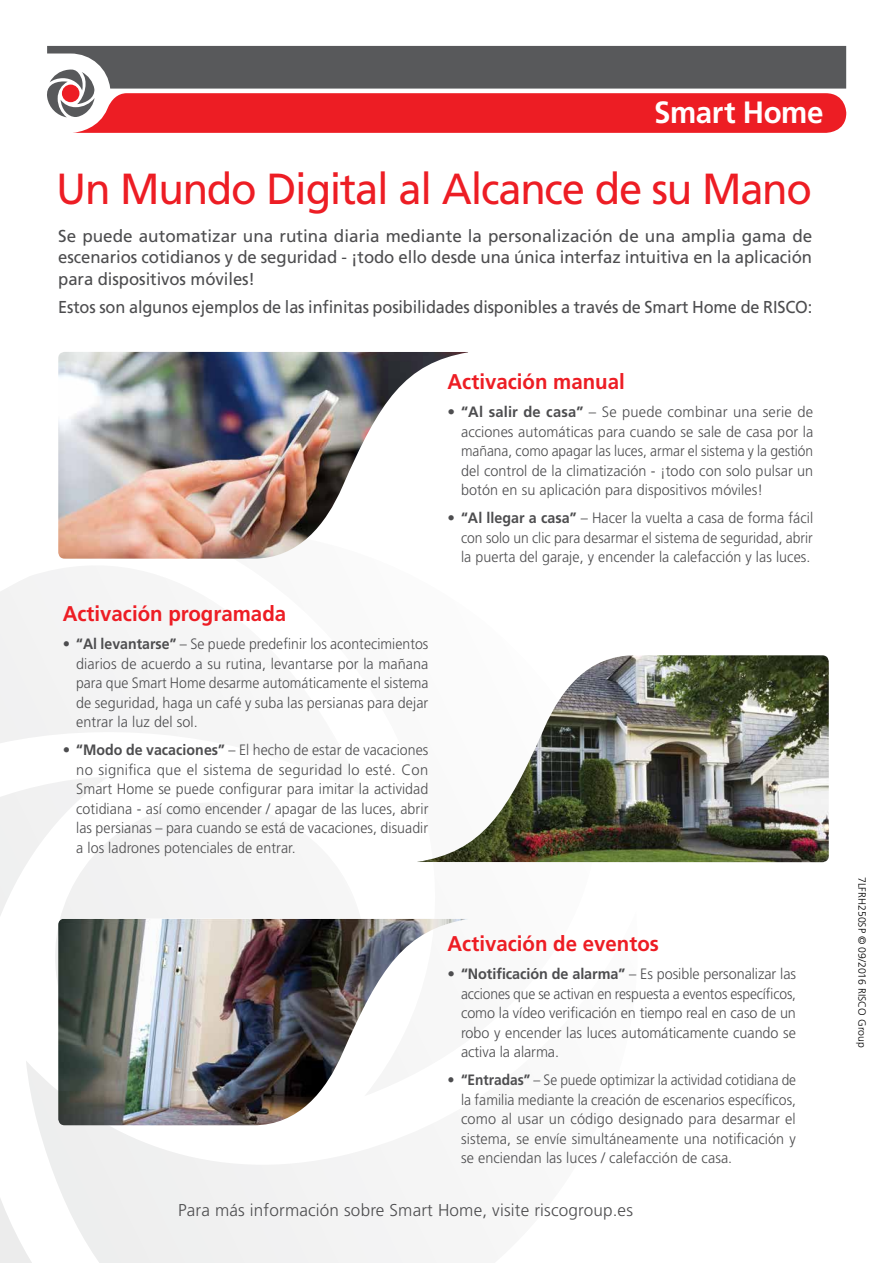
<style>
.page{position:relative;width:893px;height:1263px;background:#fff}
.page>*{position:absolute;margin:0;border:0;box-sizing:border-box;transform-origin:0 0}
.t1{font:43.5px "Frutiger";letter-spacing:-.03em;color:#ed1d24;scale:.96 1}
.t2{font:700 30.75px "Frutiger";letter-spacing:-.015em;color:#fff;scale:.96 1}
.t3{font:700 21.3px "Frutiger";color:#ed1d24;scale:.96 1}
.t4{font:17.25px/21.5px "Frutiger";letter-spacing:-.01em;color:#4d4d4f;text-align:justify}
.t5{font:17.25px "Frutiger";letter-spacing:-.01em;color:#4d4d4f;scale:.95 1}
.t6{font:300 17.1px "Frutiger";letter-spacing:.01em;color:#4d4d4f}
.t7{font:300 15px/19.5px "Frutiger";letter-spacing:.005em;color:#4d4d4f;text-align:justify}
.t8{font:300 15px/19.5px "Frutiger";letter-spacing:.005em;color:#4d4d4f;text-align:justify;scale:.95 1}
.t9{font:300 10.5px "Frutiger";color:#000}
.s1{font-weight:700}
</style>
<div class="page">
<svg style="left:0;top:566px;width:652px;height:697px"></svg>
<svg style="left:47px;top:46px;width:799px;height:87px;background:#a85155"></svg>
<img style="left:58px;top:352px;width:410px;height:207px">
<img style="left:417px;top:655px;width:412px;height:207px">
<img style="left:58px;top:919px;width:411px;height:206px">
<h2 class="t2" style="left:654px;top:94px;width:178px">Smart Home</h2>
<h1 class="t1" style="left:56px;top:163px;width:789px">Un Mundo Digital al Alcance de su Mano</h1>
<p class="t4" style="left:58px;top:225px;width:756px">Se puede automatizar una rutina diaria mediante la personalización de una amplia gama de escenarios cotidianos y de seguridad - ¡todo ello desde una única interfaz intuitiva en la aplicación para dispositivos móviles!</p>
<p class="t5" style="left:58px;top:296px;width:795px">Estos son algunos ejemplos de las infinitas posibilidades disponibles a través de Smart Home de RISCO:</p>
<h3 class="t3" style="left:63px;top:601px;width:234px">Activación programada</h3>
<p class="t7" style="left:76px;top:634px;width:354px;text-indent:-14px">• <span class="s1">“Al levantarse”</span> – Se puede predefinir los acontecimientos diarios de acuerdo a su rutina, levantarse por la mañana para que Smart Home desarme automáticamente el sistema de seguridad, haga un café y suba las persianas para dejar entrar la luz del sol.</p>
<p class="t7" style="left:76px;top:740px;width:354px;text-indent:-14px">• <span class="s1">“Modo de vacaciones”</span> – El hecho de estar de vacaciones no significa que el sistema de seguridad lo esté. Con Smart Home se puede configurar para imitar la actividad cotidiana - así como encender / apagar de las luces, abrir las persianas – para cuando se está de vacaciones, disuadir a los ladrones potenciales de entrar.</p>
<h3 class="t3" style="left:448px;top:369px;width:186px">Activación manual</h3>
<p class="t7" style="left:461px;top:402px;width:354px;text-indent:-14px">• <span class="s1">“Al salir de casa”</span> – Se puede combinar una serie de acciones automáticas para cuando se sale de casa por la mañana, como apagar las luces, armar el sistema y la gestión del control de la climatización - ¡todo con solo pulsar un botón en su aplicación para dispositivos móviles!</p>
<p class="t7" style="left:461px;top:508px;width:354px;text-indent:-14px">• <span class="s1">“Al llegar a casa”</span> – Hacer la vuelta a casa de forma fácil con solo un clic para desarmar el sistema de seguridad, abrir la puerta del garaje, y encender la calefacción y las luces.</p>
<h3 class="t3" style="left:448px;top:931px;width:222px">Activación de eventos</h3>
<p class="t7" style="left:461px;top:964px;width:337px;text-indent:-14px">• <span class="s1">“Notificación de alarma”</span> – Es posible personalizar las acciones que se activan en respuesta a eventos específicos, como la vídeo verificación en tiempo real en caso de un robo y encender las luces automáticamente cuando se activa la alarma.</p>
<p class="t8" style="left:461px;top:1070px;width:354px;text-indent:-14px">• <span class="s1">“Entradas”</span> – Se puede optimizar la actividad cotidiana de la familia mediante la creación de escenarios específicos, como al usar un código designado para desarmar el sistema, se envíe simultáneamente una notificación y se enciendan las luces / calefacción de casa.</p>
<p class="t6" style="left:178px;top:1200px;width:456px">Para más información sobre Smart Home, visite riscogroup.es</p>
<p class="t9" style="left:868px;top:877px;width:172px;rotate:90deg">7LFRH250SP © 09/2016 RISCO Group</p>
</div>
